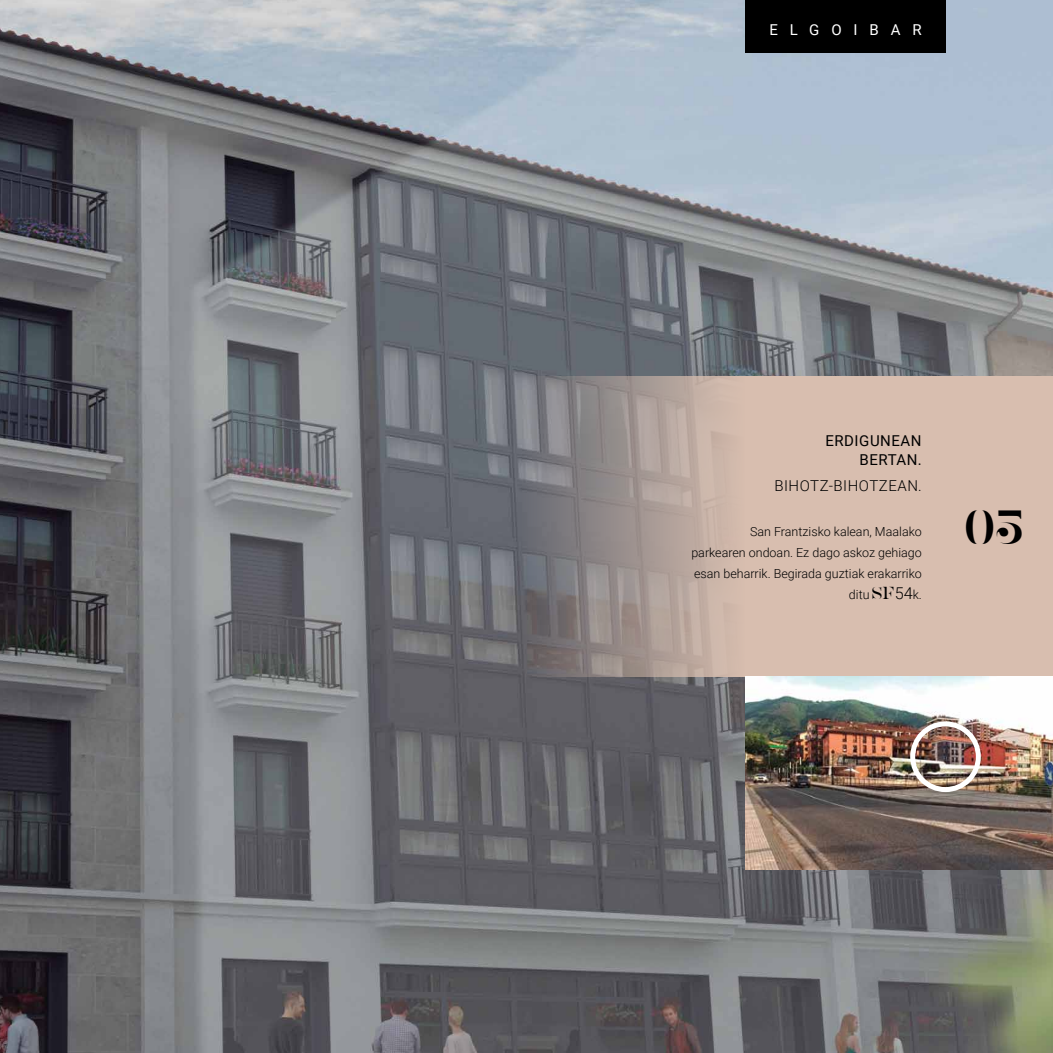
<style>
.page{position:relative;width:1053px;height:1053px;background:#fff}
.page>*{position:absolute;margin:0;border:0;box-sizing:border-box;transform-origin:0 0}
.t1{font:34.5px "SATURDATESERIF";color:#000}
.t2{font:15px "Roboto";color:#000}
.t3{font:300 15px "Roboto";letter-spacing:.035em;color:#000}
.t4{font:15px "Roboto";letter-spacing:.795em;color:#fff}
.t5{font:300 12.5px/21.2px "Roboto";color:#000;text-align:right}
.s1{font-family:"SATURDATESERIF";font-weight:400}
.s2{font-size:16.25px}
</style>
<div class="page">
<img style="left:0;top:0;width:1052px;height:1052px">
<svg style="left:485px;top:376px;width:567px;height:301px;background:#b9a79e"></svg>
<img style="left:745px;top:677px;width:307px;height:192px">
<div style="left:910px;top:721px;width:70px;height:71px;border:5px solid #fff;border-radius:50%"></div>
<div style="left:745px;top:0;width:200px;height:52px;background:#000"></div>
<p class="t4" style="left:769px;top:19px;width:154px">ELGOIBAR</p>
<p class="t2" style="left:825px;top:430px;width:20px">ERDIGUNEAN</p>
<p class="t2" style="left:859px;top:449px;width:11px">BERTAN</p>
<p class="t2" style="left:917px;top:449px;width:5px">.</p>
<p class="t3" style="left:774px;top:475px;width:149px">Bihotz-bihotzean.</p>
<p class="t5" style="left:691px;top:520px;width:232px">San Frantzisko kalean, Maalako<br>parkearen ondoan. Ez dago askoz gehiago esan beharrik. Begirada guztiak erakarriko ditu <span class="s1">SF</span><span class="s2">54</span>k.</p>
<h1 class="t1" style="left:966px;top:510px;width:60px">05</h1>
</div>
